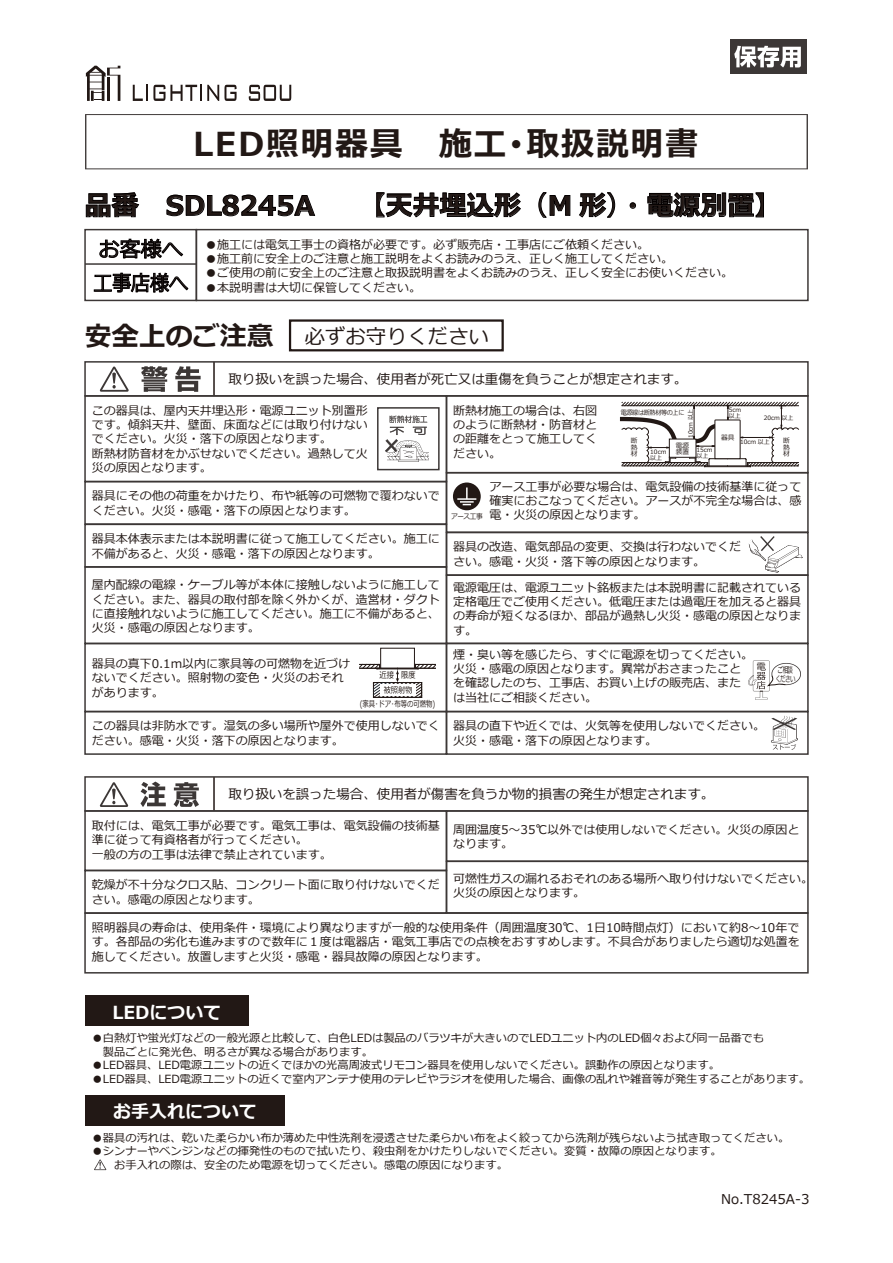
<style>
.page{position:relative;width:893px;height:1263px;background:#fff}
.page>*{position:absolute;margin:0;border:0;box-sizing:border-box;transform-origin:0 0}
.t1{font:700 33px "Meiryo";letter-spacing:.05em;color:#221815}
.t2{font:700 27px "Meiryo";color:#221815}
.t3{font:21px/34px "Meiryo";color:#221815}
.t4{font:20.55px "Meiryo";color:#221815}
.t5{font:700 18px "Meiryo";color:#fff}
.t6{font:13.5px "Meiryo";color:#221815}
.t7{font:12px/14.4px "Meiryo";color:#221815}
.t8{font:11.25px/13.5px "Meiryo";color:#221815}
.t9{font:8.55px "Meiryo";color:#221815;scale:.75 1}
.t10{font:8.55px/8.6px "Meiryo";color:#221815;scale:.64 1}
.t11{font:8.55px "Meiryo";color:#221815;scale:.85 1}
.t12{font:7.35px "Meiryo";letter-spacing:-.05em;color:#221815;scale:.9 1}
.t13{font:6.75px/6.8px "Meiryo";letter-spacing:-.05em;color:#221815;text-align:justify}
.t14{font:6.75px "Meiryo";letter-spacing:-.05em;color:#221815;scale:.9 1}
.t15{font:6px/6.3px "Meiryo";color:#221815}
.s1{font-weight:400}
</style>
<div class="page">
<svg style="left:100px;top:782px;width:28px;height:25px"></svg>
<svg style="left:140px;top:781px;width:59px;height:26px"></svg>
<svg style="left:86px;top:192px;width:53px;height:25px"></svg>
<svg style="left:167px;top:195px;width:148px;height:21px"></svg>
<svg style="left:376px;top:192px;width:145px;height:26px"></svg>
<svg style="left:538px;top:192px;width:32px;height:26px"></svg>
<svg style="left:579px;top:192px;width:36px;height:26px"></svg>
<svg style="left:630px;top:202px;width:6px;height:7px"></svg>
<svg style="left:647px;top:192px;width:117px;height:25px"></svg>
<div style="left:730px;top:39px;width:77px;height:34px;background:#3c3736"></div>
<svg style="left:734px;top:46px;width:67px;height:21px"></svg>
<svg style="left:85px;top:114px;width:723px;height:55px"></svg>
<svg style="left:84px;top:228px;width:114px;height:74px"></svg>
<div style="left:196px;top:229px;width:613px;height:72px;border:1px solid #3c3736"></div>
<svg style="left:771px;top:716px;width:27px;height:34px"></svg>
<hr style="left:213px;top:777px;width:2px;height:34px;background:#221815">
<svg style="left:100px;top:366px;width:29px;height:26px"></svg>
<svg style="left:141px;top:366px;width:60px;height:26px"></svg>
<hr style="left:213px;top:362px;width:2px;height:34px;background:#221815">
<div style="left:84px;top:361px;width:725px;height:36px;border:2px solid #3c3736"></div>
<div style="left:84px;top:395px;width:363px;height:87px;border:2px solid #3c3736"></div>
<div style="left:446px;top:395px;width:363px;height:78px;border:2px solid #3c3736"></div>
<svg style="left:748px;top:536px;width:55px;height:36px"></svg>
<div style="left:84px;top:711px;width:363px;height:44px;border:2px solid #3c3736"></div>
<div style="left:446px;top:472px;width:363px;height:61px;border:2px solid #3c3736"></div>
<div style="left:84px;top:643px;width:363px;height:69px;border:2px solid #3c3736"></div>
<div style="left:446px;top:711px;width:363px;height:44px;border:2px solid #3c3736"></div>
<div style="left:84px;top:776px;width:725px;height:36px;border:2px solid #3c3736"></div>
<div style="left:84px;top:810px;width:363px;height:61px;border:2px solid #3c3736"></div>
<div style="left:446px;top:810px;width:363px;height:52px;border:2px solid #3c3736"></div>
<div style="left:84px;top:870px;width:363px;height:44px;border:2px solid #3c3736"></div>
<div style="left:85px;top:995px;width:164px;height:31px;background:#221815"></div>
<div style="left:84px;top:481px;width:363px;height:44px;border:2px solid #3c3736"></div>
<div style="left:84px;top:566px;width:363px;height:78px;border:2px solid #3c3736"></div>
<div style="left:446px;top:574px;width:363px;height:70px;border:2px solid #3c3736"></div>
<svg style="left:86px;top:66px;width:34px;height:35px"></svg>
<svg style="left:133px;top:85px;width:104px;height:16px"></svg>
<svg style="left:249px;top:85px;width:42px;height:16px"></svg>
<div style="left:289px;top:319px;width:215px;height:32px;border:2px solid #221815"></div>
<svg style="left:94px;top:1159px;width:12px;height:11px"></svg>
<svg style="left:748px;top:660px;width:53px;height:40px"></svg>
<div style="left:85px;top:1095px;width:200px;height:30px;background:#221815"></div>
<svg style="left:385px;top:415px;width:44px;height:47px"></svg>
<div style="left:377px;top:407px;width:63px;height:63px;border:2px solid #3c3736"></div>
<hr style="left:85px;top:263px;width:111px;height:2px;background:#3c3736">
<div style="left:84px;top:912px;width:725px;height:61px;border:2px solid #3c3736"></div>
<svg style="left:620px;top:402px;width:179px;height:65px"></svg>
<div style="left:453px;top:482px;width:28px;height:28px;background:#221815;border-radius:50%"></div>
<svg style="left:457px;top:487px;width:19px;height:18px"></svg>
<svg style="left:359px;top:664px;width:77px;height:34px"></svg>
<div style="left:380px;top:648px;width:35px;height:20px;border:1px solid #221815"></div>
<h1 class="t1" style="left:193px;top:121px;width:506px">LED照明器具　施工･取扱説明書</h1>
<h2 class="t2" style="left:85px;top:187px;width:231px">品番　SDL8245A</h2>
<h2 class="t2" style="left:359px;top:187px;width:424px">【天井埋込形<span class="s1">（</span>M 形<span class="s1">）</span>・電源別置】</h2>
<h3 class="t3" style="left:93px;top:233px;width:96px">お客様へ工事店様へ</h3>
<p class="t7" style="left:205px;top:238px;width:445px">●施工には電気工事士の資格が必要です。必ず販売店・工事店にご依頼ください。</p>
<p class="t7" style="left:205px;top:252px;width:469px">●施工前に安全上のご注意と施工説明をよくお読みのうえ、正しく施工してください。</p>
<p class="t7" style="left:205px;top:267px;width:529px">●ご使用の前に安全上のご注意と取扱説明書をよくお読みのうえ、正しく安全にお使いください。</p>
<p class="t7" style="left:205px;top:281px;width:217px">●本説明書は大切に保管してください。</p>
<h2 class="t2" style="left:85px;top:318px;width:190px">安全上のご注意</h2>
<h3 class="t4" style="left:304px;top:322px;width:186px">必ずお守りください</h3>
<p class="t6" style="left:228px;top:370px;width:460px">取り扱いを誤った場合、使用者が死亡又は重傷を負うことが想定されます。</p>
<p class="t7" style="left:92px;top:404px;width:277px">この器具は、屋内天井埋込形・電源ユニット別置形です。傾斜天井、壁面、床面などには取り付けないでください。火災・落下の原因となります。<br>断熱材防音材をかぶせないでください。過熱して火災の原因となります。</p>
<p class="t7" style="left:453px;top:404px;width:145px;text-align:justify">断熱材施工の場合は、右図のように断熱材・防音材との距離をとって施工してください。</p>
<p class="t14" style="left:621px;top:408px;width:72px">電源線は断熱材等の上に</p>
<p class="t15" style="left:688px;top:438px;width:31px;rotate:-90deg">10cm 以上</p>
<p class="t13" style="left:631px;top:437px;width:8px">断熱材</p>
<p class="t13" style="left:676px;top:442px;width:15px;line-height:6.3px">電源装置</p>
<p class="t15" style="left:650px;top:448px;width:18px">10cm以上</p>
<p class="t15" style="left:696px;top:447px;width:18px">15cm以上</p>
<p class="t15" style="left:729px;top:407px;width:14px">5cm以上</p>
<p class="t15" style="left:764px;top:415px;width:31px">20cm 以上</p>
<p class="t13" style="left:721px;top:434px;width:15px">器具</p>
<p class="t15" style="left:740px;top:439px;width:31px">10cm 以上</p>
<p class="t13" style="left:783px;top:437px;width:8px">断熱材</p>
<p class="t7" style="left:92px;top:489px;width:350px">器具にその他の荷重をかけたり、布や紙等の可燃物で覆わないでください。火災・感電・落下の原因となります。</p>
<p class="t7" style="left:92px;top:532px;width:350px">器具本体表示または本説明書に従って施工してください。施工に不備があると、火災・感電・落下の原因となります。</p>
<p class="t7" style="left:489px;top:480px;width:313px;text-align:justify">アース工事が必要な場合は、電気設備の技術基準に従って確実におこなってください。アースが不完全な場合は、感電・火災の原因となります。</p>
<p class="t12" style="left:451px;top:511px;width:37px">アース工事</p>
<p class="t7" style="left:453px;top:540px;width:289px">器具の改造、電気部品の変更、交換は行わないでください。感電・火災・落下等の原因となります。</p>
<p class="t7" style="left:92px;top:578px;width:350px;text-align:justify">屋内配線の電線・ケーブル等が本体に接触しないように施工してください。また、器具の取付部を除く外かくが、造営材・ダクトに直接触れないように施工してください。施工に不備があると、火災・感電の原因となります。</p>
<p class="t7" style="left:453px;top:581px;width:349px;text-align:justify">電源電圧は、電源ユニット銘板または本説明書に記載されている定格電圧でご使用ください。低電圧または過電圧を加えると器具の寿命が短くなるほか、部品が過熱し火災・感電の原因となります。</p>
<p class="t7" style="left:92px;top:657px;width:260px">器具の真下0.1m以内に家具等の可燃物を近づけないでください。照射物の変色・火災のおそれがあります。</p>
<p class="t11" style="left:379px;top:669px;width:44px">近接　限度</p>
<p class="t9" style="left:360px;top:698px;width:102px">(家具･ドア･布等の可燃物)</p>
<p class="t7" style="left:92px;top:719px;width:350px">この器具は非防水です。湿気の多い場所や屋外で使用しないでください。感電・火災・落下の原因となります。</p>
<p class="t7" style="left:453px;top:648px;width:301px">煙・臭い等を感じたら、すぐに電源を切ってください。火災・感電の原因となります。異常がおさまったことを確認したのち、工事店、お買い上げの販売店、または当社にご相談ください。</p>
<p class="t7" style="left:453px;top:719px;width:313px">器具の直下や近くでは、火気等を使用しないでください。火災・感電・落下の原因となります。</p>
<p class="t6" style="left:228px;top:784px;width:487px">取り扱いを誤った場合、使用者が傷害を負うか物的損害の発生が想定されます。</p>
<p class="t10" style="left:775px;top:666px;width:33px">ご相談ください</p>
<p class="t7" style="left:92px;top:819px;width:350px">取付には、電気工事が必要です。電気工事は、電気設備の技術基準に従って有資格者が行ってください。<br>一般の方の工事は法律で禁止されています。</p>
<p class="t7" style="left:453px;top:823px;width:348px">周囲温度5～35℃以外では使用しないでください。火災の原因となります。</p>
<p class="t7" style="left:453px;top:872px;width:361px">可燃性ガスの漏れるおそれのある場所へ取り付けないでください。火災の原因となります。</p>
<p class="t7" style="left:92px;top:878px;width:350px">乾燥が不十分なクロス貼、コンクリート面に取り付けないでください。感電の原因となります。</p>
<p class="t7" style="left:92px;top:921px;width:710px;text-align:justify">照明器具の寿命は、使用条件・環境により異なりますが一般的な使用条件（周囲温度30℃、1日10時間点灯）において約8～10年です。各部品の劣化も進みますので数年に１度は電器店・電気工事店での点検をおすすめします。不具合がありましたら適切な処置を施してください。放置しますと火災・感電・器具故障の原因となります。</p>
<h3 class="t5" style="left:113px;top:999px;width:110px">LEDについて</h3>
<p class="t8" style="left:92px;top:1032px;width:674px">●白熱灯や蛍光灯などの一般光源と比較して、白色LEDは製品のバラツキが大きいのでLEDユニット内のLED個々および同一品番でも　製品ごとに発光色、明るさが異なる場合があります。</p>
<p class="t8" style="left:92px;top:1059px;width:630px">●LED器具、LED電源ユニットの近くでほかの光高周波式リモコン器具を使用しないでください。誤動作の原因となります。</p>
<p class="t8" style="left:92px;top:1072px;width:720px">●LED器具、LED電源ユニットの近くで室内アンテナ使用のテレビやラジオを使用した場合、画像の乱れや雑音等が発生することがあります。</p>
<h3 class="t5" style="left:113px;top:1099px;width:145px">お手入れについて</h3>
<p class="t8" style="left:92px;top:1131px;width:699px">●器具の汚れは、乾いた柔らかい布か薄めた中性洗剤を浸透させた柔らかい布をよく絞ってから洗剤が残らないよう拭き取ってください。</p>
<p class="t8" style="left:92px;top:1145px;width:631px">●シンナーやベンジンなどの揮発性のもので拭いたり、殺虫剤をかけたりしないでください。変質・故障の原因となります。　　お手入れの際は、安全のため電源を切ってください。感電の原因になります。</p>
<p class="t6" style="left:721px;top:1189px;width:90px">No.T8245A-3</p>
</div>
